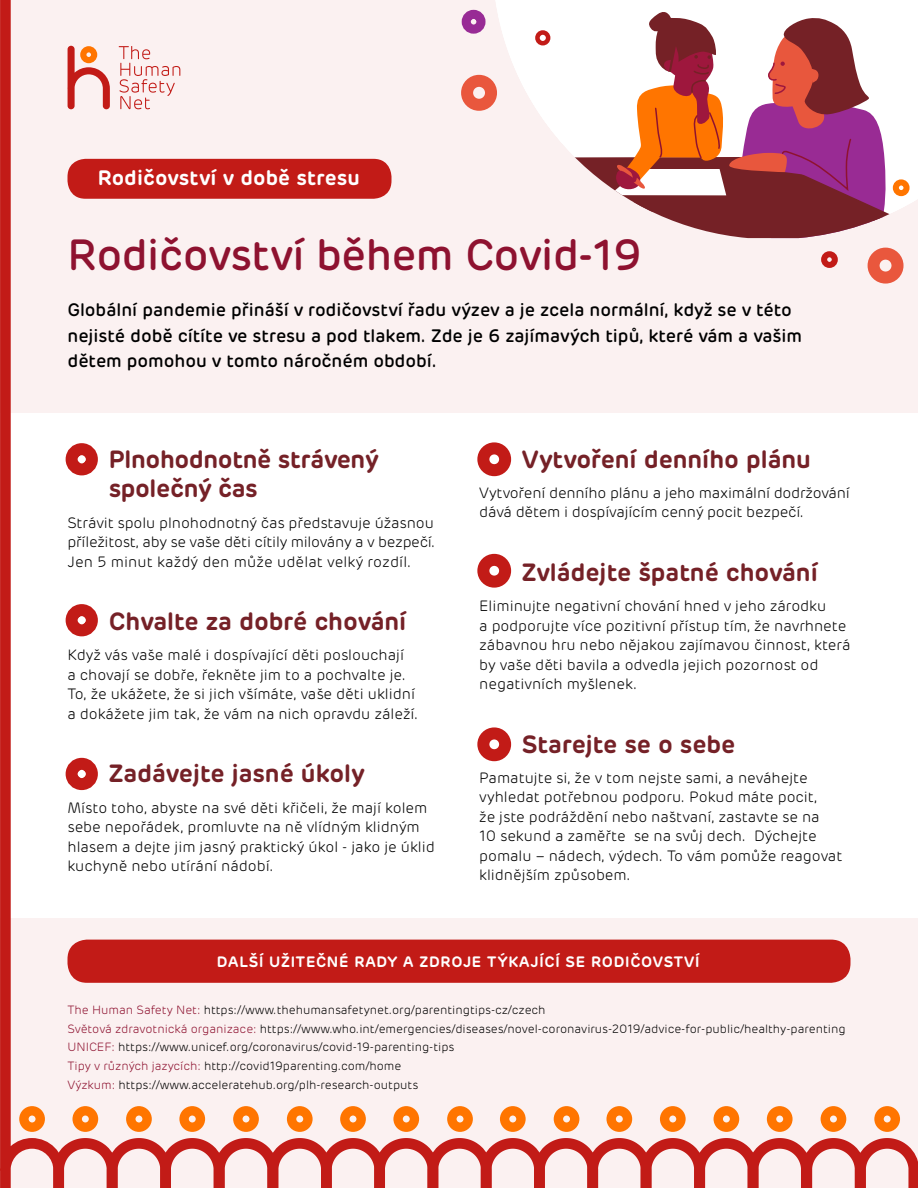
<style>
.page{position:relative;width:918px;height:1188px;background:#fff}
.page>*{position:absolute;margin:0;border:0;box-sizing:border-box;transform-origin:0 0}
.t1{font:500 43.5px "Rubrik";letter-spacing:-.01em;color:#8e1230}
.t2{font:600 24.75px/29.7px "Rubrik";color:#752127}
.t3{font:600 20.85px "Rubrik";letter-spacing:.01em;color:#fff}
.t4{font:500 18px/25.5px "Rubrik";color:#000}
.t5{font:300 15px/19.5px "Rubrik";color:#000}
.t6{font:600 15px "Rubrik";letter-spacing:.05em;color:#fff}
.t7{font:300 12px/18.8px "Rubrik";color:#000}
.s1{color:#8e1230}
</style>
<div class="page">
<div style="left:0;top:0;width:918px;height:413px;background:#fbf1f1"></div>
<div style="left:0;top:918px;width:918px;height:270px;background:#fbf1f1"></div>
<div style="left:495px;top:0;width:334px;height:7px;background:#fff"></div>
<svg style="left:495px;top:7px;width:423px;height:231px"></svg>
<div style="left:68px;top:159px;width:324px;height:40px;background:#c21b17;border-radius:18px"></div>
<svg style="left:67px;top:46px;width:43px;height:63px"></svg>
<svg style="left:119px;top:46px;width:61px;height:63px"></svg>
<div style="left:66px;top:443px;width:32px;height:32px;border:12px solid #c21b17;border-radius:50%"></div>
<div style="left:66px;top:604px;width:32px;height:32px;border:12px solid #c21b17;border-radius:50%"></div>
<div style="left:66px;top:758px;width:32px;height:32px;border:12px solid #c21b17;border-radius:50%"></div>
<div style="left:477px;top:442px;width:34px;height:34px;border:12px solid #c21b17;border-radius:50%"></div>
<div style="left:477px;top:554px;width:34px;height:34px;border:12px solid #c21b17;border-radius:50%"></div>
<div style="left:477px;top:727px;width:34px;height:34px;border:12px solid #c21b17;border-radius:50%"></div>
<div style="left:868px;top:248px;width:36px;height:36px;border:12px solid #e9573d;border-radius:50%"></div>
<div style="left:461px;top:75px;width:36px;height:36px;border:12px solid #e9573d;border-radius:50%"></div>
<div style="left:462px;top:10px;width:24px;height:24px;border:9px solid #982b95;border-radius:50%"></div>
<div style="left:821px;top:251px;width:17px;height:17px;border:6px solid #c21b17;border-radius:50%"></div>
<div style="left:893px;top:179px;width:17px;height:17px;border:6px solid #ff7500;border-radius:50%"></div>
<div style="left:535px;top:30px;width:15px;height:15px;border:4px solid #c21b17;border-radius:50%"></div>
<svg style="left:72px;top:1106px;width:26px;height:26px"></svg>
<svg style="left:0;top:0;width:53px;height:1188px"></svg>
<svg style="left:126px;top:1106px;width:26px;height:26px"></svg>
<svg style="left:179px;top:1106px;width:26px;height:26px"></svg>
<svg style="left:233px;top:1106px;width:26px;height:26px"></svg>
<svg style="left:287px;top:1106px;width:26px;height:26px"></svg>
<svg style="left:340px;top:1106px;width:26px;height:26px"></svg>
<svg style="left:393px;top:1106px;width:26px;height:26px"></svg>
<svg style="left:447px;top:1106px;width:26px;height:26px"></svg>
<svg style="left:554px;top:1106px;width:25px;height:26px"></svg>
<svg style="left:500px;top:1106px;width:26px;height:26px"></svg>
<svg style="left:606px;top:1106px;width:26px;height:26px"></svg>
<svg style="left:660px;top:1106px;width:26px;height:26px"></svg>
<svg style="left:714px;top:1106px;width:25px;height:26px"></svg>
<svg style="left:767px;top:1106px;width:26px;height:26px"></svg>
<svg style="left:821px;top:1106px;width:25px;height:26px"></svg>
<svg style="left:874px;top:1106px;width:26px;height:26px"></svg>
<svg style="left:53px;top:1138px;width:865px;height:50px"></svg>
<div style="left:68px;top:940px;width:782px;height:43px;background:#c21b17;border-radius:19px"></div>
<h3 class="t3" style="left:98px;top:165px;width:264px">Rodičovství v době stresu</h3>
<h1 class="t1" style="left:68px;top:229px;width:576px">Rodičovství během Covid-19</h1>
<p class="t4" style="left:68px;top:297px;width:736px">Globální pandemie přináší v rodičovství řadu výzev a je zcela normální, když se v této nejisté době cítíte ve stresu a pod tlakem. Zde je 6 zajímavých tipů, které vám a vašim dětem pomohou v tomto náročném období.</p>
<h2 class="t2" style="left:109px;top:444px;width:271px">Plnohodnotně strávený společný čas</h2>
<p class="t5" style="left:68px;top:513px;width:369px;text-align:justify">Strávit spolu plnohodnotný čas představuje úžasnou příležitost, aby se vaše děti cítily milovány a v bezpečí.<br>Jen 5 minut každý den může udělat velký rozdíl.</p>
<h2 class="t2" style="left:109px;top:607px;width:299px">Chvalte za dobré chování</h2>
<p class="t5" style="left:68px;top:646px;width:352px">Když vás vaše malé i dospívající děti poslouchají<br>a chovají se dobře, řekněte jim to a pochvalte je.<br>To, že ukážete, že si jich všímáte, vaše děti uklidní a dokážete jim tak, že vám na nich opravdu záleží.</p>
<h2 class="t2" style="left:109px;top:759px;width:257px">Zadávejte jasné úkoly</h2>
<p class="t5" style="left:68px;top:798px;width:369px">Místo toho, abyste na své děti křičeli, že mají kolem sebe nepořádek, promluvte na ně vlídným klidným hlasem a dejte jim jasný praktický úkol - jako je úklid kuchyně nebo utírání nádobí.</p>
<h2 class="t2" style="left:522px;top:444px;width:291px">Vytvoření denního plánu</h2>
<p class="t5" style="left:479px;top:483px;width:372px">Vytvoření denního plánu a jeho maximální dodržování dává dětem i dospívajícím cenný pocit bezpečí.</p>
<h2 class="t2" style="left:522px;top:557px;width:297px">Zvládejte špatné chování</h2>
<p class="t5" style="left:479px;top:597px;width:373px">Eliminujte negativní chování hned v jeho zárodku<br>a podporujte více pozitivní přístup tím, že navrhnete zábavnou hru nebo nějakou zajímavou činnost, která by vaše děti bavila a odvedla jejich pozornost od negativních myšlenek.</p>
<h2 class="t2" style="left:522px;top:729px;width:215px">Starejte se o sebe</h2>
<p class="t5" style="left:479px;top:768px;width:365px">Pamatujte si, že v tom nejste sami, a neváhejte vyhledat potřebnou podporu. Pokud máte pocit,<br>že jste podráždění nebo naštvaní, zastavte se na<br>10 sekund a zaměřte se na svůj dech. Dýchejte pomalu – nádech, výdech. To vám pomůže reagovat klidnějším způsobem.</p>
<p class="t6" style="left:217px;top:952px;width:214px">Další užitečné rady a zdr</p>
<p class="t6" style="left:452px;top:952px;width:250px">oje týkající se rodičovství</p>
<p class="t7" style="left:68px;top:1001px;width:780px"><span class="s1">The Human Safety Net:</span> https://www.thehumansafetynet.org/parentingtips-cz/czech<br><span class="s1">Světová zdravotnická organizace:</span> https://www.who.int/emergencies/diseases/novel-coronavirus-2019/advice-for-public/healthy-parenting <span class="s1">UNICEF:</span> https://www.unicef.org/coronavirus/covid-19-parenting-tips<br><span class="s1">Tipy v různých jazycích:</span> http://covid19parenting.com/home<br><span class="s1">Výzkum:</span> https://www.acceleratehub.org/plh-research-outputs</p>
</div>
